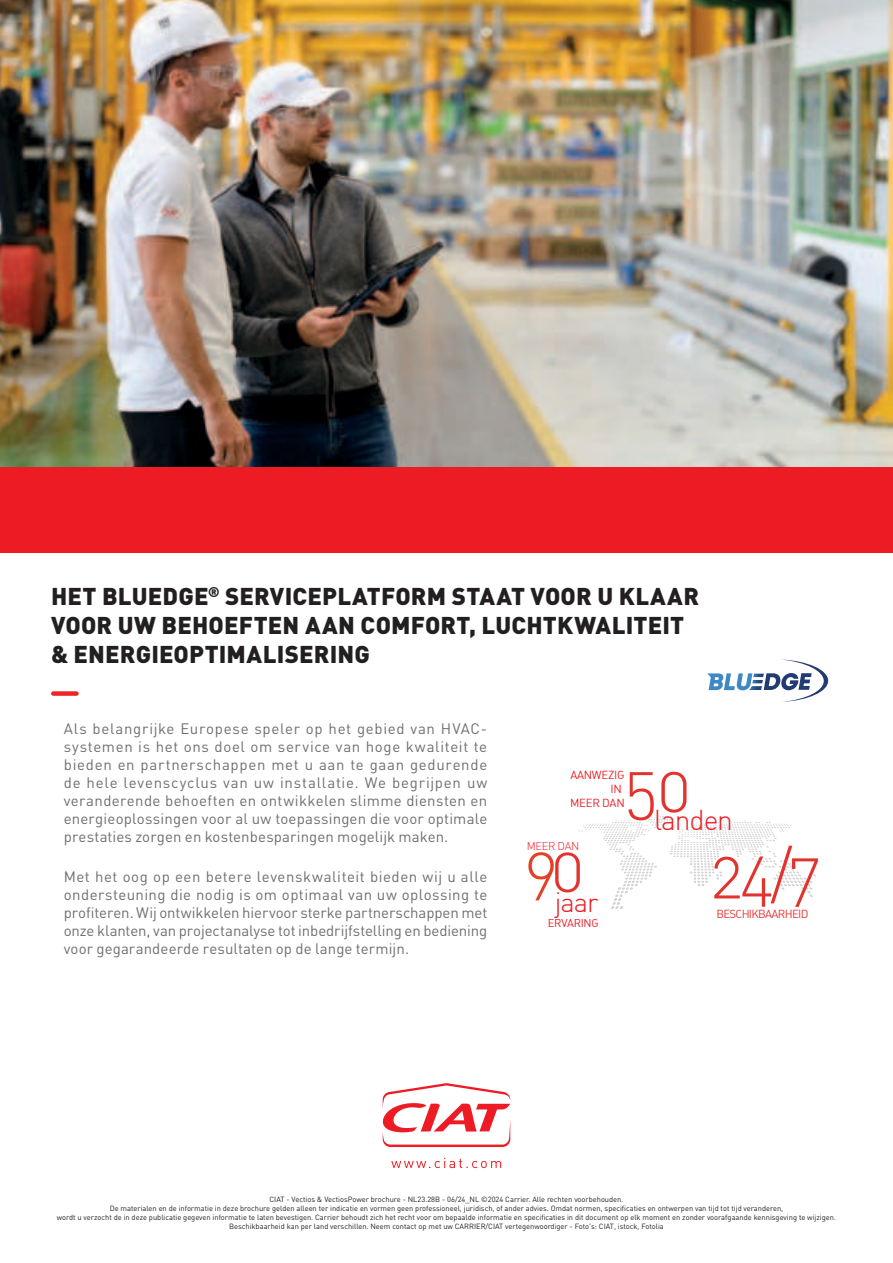
<style>
.page{position:relative;width:893px;height:1263px;background:#fff}
.page>*{position:absolute;margin:0;border:0;box-sizing:border-box;transform-origin:0 0}
.t1{font:67.2px "DIN Light Alternate";color:#e3332e;scale:.96 1}
.t2{font:67.2px "DIN Light Alternate";color:#e3332e}
.t3{font:300 67.2px "DIN";color:#e34028}
.t4{font:28.2px "DIN Light Alternate";letter-spacing:-.04em;color:#ed1c24}
.t5{font:27.45px "DIN Light Alternate";color:#ed1c24}
.t6{font:900 24px/28.8px "DIN Pro";letter-spacing:.005em;color:#231f20}
.t7{font:15px/18px "DIN Pro";letter-spacing:.005em;color:#6d6f71;text-align:justify}
.t8{font:11.4px/13.8px "DIN Regular Alternate";letter-spacing:-.025em;color:#ed1c24;text-align:right}
.t9{font:11.4px "DIN Regular Alternate";letter-spacing:-.06em;color:#e3332e}
.t10{font:11.1px "DIN Regular Alternate";letter-spacing:-.025em;color:#ed1c24}
.t11{font:11.1px "DIN Light Alternate";letter-spacing:-.035em;color:#ed1c24}
.t12{font:7.5px/9px "DIN Pro";color:#231f20;text-align:center}
.s1{font-family:"DIN Light Alternate";font-weight:400;font-size:65.85px;color:#e3332e}
</style>
<div class="page">
<svg style="left:382px;top:1083px;width:128px;height:64px"></svg>
<svg style="left:391px;top:1158px;width:110px;height:10px"></svg>
<svg style="left:707px;top:659px;width:121px;height:43px"></svg>
<img style="left:0;top:0;width:893px;height:468px">
<div style="left:53px;top:691px;width:24px;height:5px;background:#ee2526"></div>
<div style="left:0;top:468px;width:893px;height:85px;background:#ed1c24"></div>
<svg style="left:578px;top:816px;width:238px;height:93px"></svg>
<h3 class="t6" style="left:51px;top:581px;width:650px">HET BLUEDGE<sup>®</sup> SERVICEPLATFORM STAAT VOOR U KLAAR<br>VOOR UW BEHOEFTEN AAN COMFORT, LUCHTKWALITEIT &amp; ENERGIEOPTIMALISERING</h3>
<p class="t7" style="left:64px;top:721px;width:425px">Als belangrijke Europese speler op het gebied van HVAC&shy;systemen is het ons doel om service van hoge kwaliteit te bieden en partnerschappen met u aan te gaan gedurende de hele levenscyclus van uw installatie. We begrijpen uw veranderende behoeften en ontwikkelen slimme diensten en energieoplossingen voor al uw toepassingen die voor optimale prestaties zorgen en kostenbesparingen mogelijk maken.</p>
<p class="t7" style="left:64px;top:868px;width:425px">Met het oog op een betere levenskwaliteit bieden wij u alle ondersteuning die nodig is om optimaal van uw oplossing te profiteren. Wij ontwikkelen hiervoor sterke partnerschappen met onze klanten, van projectanalyse tot inbedrijfstelling en bediening voor gegarandeerde resultaten op de lange termijn.</p>
<p class="t8" style="left:570px;top:768px;width:56px">AANWEZIG<br>IN<br>MEER DAN</p>
<p class="t11" style="left:527px;top:841px;width:54px">MEER DAN</p>
<h1 class="t2" style="left:624px;top:759px;width:68px">50</h1>
<h2 class="t4" style="left:654px;top:808px;width:80px">landen</h2>
<h1 class="t1" style="left:712px;top:846px;width:114px">24/7</h1>
<p class="t9" style="left:716px;top:907px;width:94px">BESCHIKBAARHEID</p>
<h1 class="t3" style="left:524px;top:838px;width:62px">9<span class="s1">0</span></h1>
<h3 class="t5" style="left:555px;top:890px;width:45px">jaar</h3>
<p class="t10" style="left:548px;top:917px;width:52px">ERVARING</p>
<p class="t12" style="left:57px;top:1195px;width:781px">CIAT - Vectios &amp; VectiosPower brochure - NL23.28B - 06/24_NL ©2024 Carrier. Alle rechten voorbehouden.<br>De materialen en de informatie in deze brochure gelden alleen ter indicatie en vormen geen professioneel, juridisch, of ander advies. Omdat normen, specificaties en ontwerpen van tijd tot tijd veranderen,<br>wordt u verzocht de in deze publicatie gegeven informatie te laten bevestigen. Carrier behoudt zich het recht voor om bepaalde informatie en specificaties in dit document op elk moment en zonder voorafgaande kennisgeving te wijzigen.<br>Beschikbaarheid kan per land verschillen. Neem contact op met uw CARRIER/CIAT vertegenwoordiger - Foto's: CIAT, istock, Fotolia</p>
</div>
